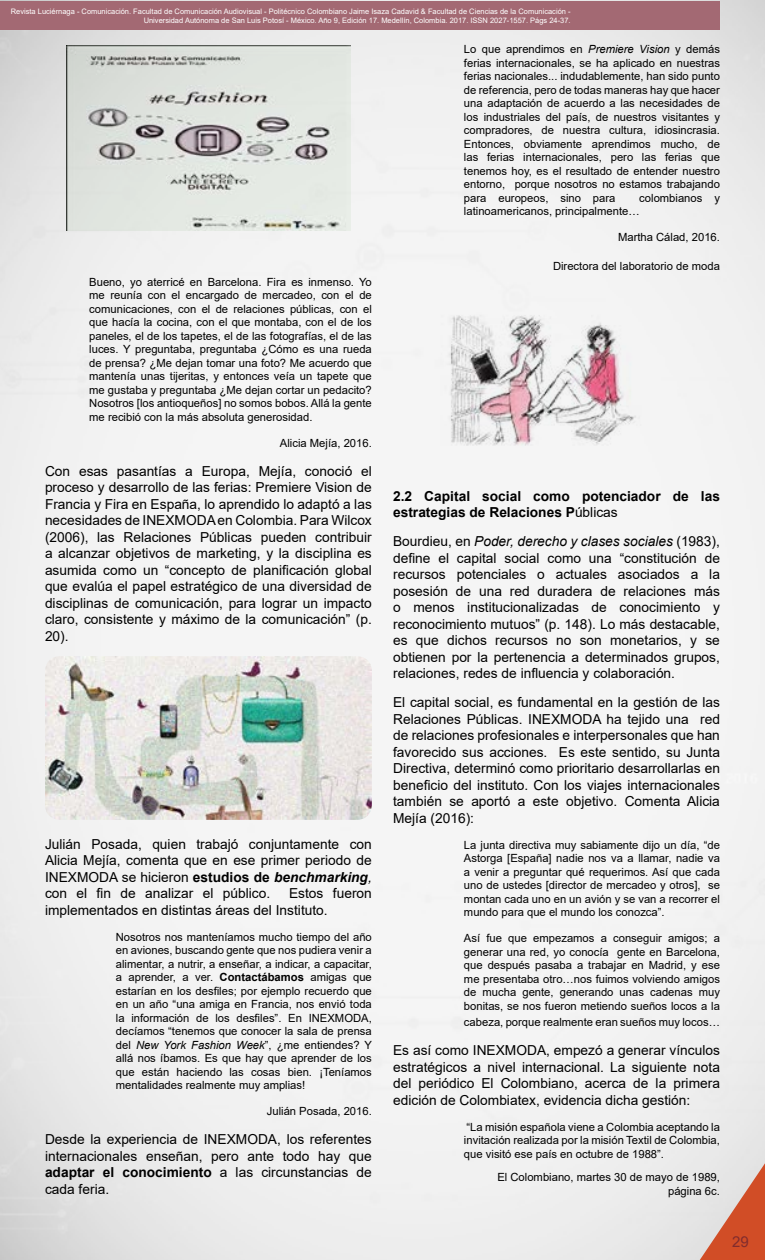
<style>
.page{position:relative;width:765px;height:1260px;background:#fff}
.page>*{position:absolute;margin:0;border:0;box-sizing:border-box;transform-origin:0 0}
.t1{font:15px "Arial";color:#812c2d}
.t2{font:13.75px/16.5px "Arial";color:#000;text-align:justify}
.t3{font:700 13.75px/16.5px "Arial";color:#000}
.t4{font:11.25px/13.5px "Arial";color:#000;text-align:justify}
.t5{font:7.5px/9px "Arial";color:#fff;text-align:right}
.s1{font-weight:700}
.s2{font-weight:700;font-style:italic}
.s3{font-style:italic}
.s4{font-weight:400}
</style>
<div class="page">
<img style="left:0;top:0;width:765px;height:1260px">
<div style="left:1px;top:1px;width:719px;height:28px;background:#a36973"></div>
<svg style="left:683px;top:1132px;width:82px;height:128px;background:#dfb8ac"></svg>
<img style="left:66px;top:45px;width:284px;height:186px">
<img style="left:45px;top:656px;width:327px;height:164px">
<img style="left:393px;top:285px;width:327px;height:187px">
<p class="t5" style="left:11px;top:6px;width:561px">Revista Luciérnaga - Comunicación. Facultad de Comunicación Audiovisual - Politécnico Colombiano Jaime Isaza Cadavid &amp; Facultad de Ciencias de la Comunicación -<br>Universidad Autónoma de San Luis Potosí - México. Año 9, Edición 17. Medellín, Colombia. 2017. ISSN 2027-1557. Págs 24-37.</p>
<p class="t4" style="left:89px;top:275px;width:284px">Bueno, yo aterricé en Barcelona. Fira es inmenso. Yo me reunía con el encargado de mercadeo, con el de comunicaciones, con el de relaciones públicas, con el que hacía la cocina, con el que montaba, con el de los paneles, el de los tapetes, el de las fotografías, el de las luces. Y preguntaba, preguntaba ¿Cómo es una rueda de prensa? ¿Me dejan tomar una foto? Me acuerdo que mantenía unas tijeritas, y entonces veía un tapete que me gustaba y preguntaba ¿Me dejan cortar un pedacito?<br>Nosotros [los antioqueños] no somos bobos. Allá la gente me recibió con la más absoluta generosidad.</p>
<p class="t4" style="left:280px;top:436px;width:93px">Alicia Mejía, 2016.</p>
<p class="t2" style="left:45px;top:463px;width:328px">Con esas pasantías a Europa, Mejía, conoció el proceso y desarrollo de las ferias: Premiere Vision de Francia y Fira en España, lo aprendido lo adaptó a las necesidades de INEXMODA en Colombia. Para Wilcox (2006), las Relaciones Públicas pueden contribuir a alcanzar objetivos de marketing, y la disciplina es asumida como un “concepto de planificación global que evalúa el papel estratégico de una diversidad de disciplinas de comunicación, para lograr un impacto claro, consistente y máximo de la comunicación” (p.<br>20).</p>
<p class="t2" style="left:45px;top:836px;width:328px">Julián Posada, quien trabajó conjuntamente con Alicia Mejía, comenta que en ese primer periodo de INEXMODA se hicieron <span class="s1">estudios de</span> <span class="s2">benchmarking</span><span class="s3">, </span>con el fin de analizar el público.</p>
<p class="t2" style="left:45px;top:885px;width:328px;text-indent:244px">Estos fueron implementados en distintas áreas del Instituto.</p>
<p class="t4" style="left:116px;top:930px;width:258px">Nosotros nos manteníamos mucho tiempo del año en aviones, buscando gente que nos pudiera venir a alimentar, a nutrir, a enseñar, a indicar, a capacitar, a aprender, a ver. <span class="s1">Contactábamos</span> amigas que estarían en los desfiles; por ejemplo recuerdo que en un año “una amiga en Francia, nos envió toda la información de los desfiles”. En INEXMODA, decíamos “tenemos que conocer la sala de prensa del <span class="s3">New York Fashion Week</span>”, ¿me entiendes? Y allá nos íbamos. Es que hay que aprender de los que están haciendo las cosas bien. ¡Teníamos mentalidades realmente muy amplias!</p>
<p class="t4" style="left:267px;top:1105px;width:107px">Julián Posada, 2016.</p>
<p class="t2" style="left:45px;top:1131px;width:328px">Desde la experiencia de INEXMODA, los referentes internacionales enseñan, pero ante todo hay que <span class="s1">adaptar el conocimiento</span> a las circunstancias de cada feria.</p>
<p class="t4" style="left:464px;top:42px;width:258px">Lo que aprendimos en <span class="s3">Premiere Vision</span> y demás ferias internacionales, se ha aplicado en nuestras ferias nacionales... indudablemente, han sido punto de referencia, pero de todas maneras hay que hacer una adaptación de acuerdo a las necesidades de los industriales del país, de nuestros visitantes y compradores, de nuestra cultura, idiosincrasia.<br>Entonces, obviamente aprendimos mucho, de las ferias internacionales, pero las ferias que tenemos hoy, es el resultado de entender nuestro entorno, porque nosotros no estamos trabajando para europeos, sino para</p>
<p class="t4" style="left:464px;top:191px;width:258px;text-indent:175px">colombianos y latinoamericanos, principalmente…</p>
<p class="t4" style="left:618px;top:230px;width:103px">Martha Cálad, 2016.</p>
<p class="t4" style="left:553px;top:259px;width:168px">Directora del laboratorio de moda</p>
<p class="t3" style="left:393px;top:488px;width:328px">2.2 Capital social como potenciador de las estrategias de Relaciones P<span class="s4">úblicas</span></p>
<p class="t2" style="left:393px;top:533px;width:328px">Bourdieu, en <span class="s3">Poder, derecho y clases sociales</span> (1983), define el capital social como una “constitución de recursos potenciales o actuales asociados a la posesión de una red duradera de relaciones más o menos institucionalizadas de conocimiento y reconocimiento mutuos” (p. 148). Lo más destacable, es que dichos recursos no son monetarios, y se obtienen por la pertenencia a determinados grupos, relaciones, redes de influencia y colaboración.</p>
<p class="t2" style="left:393px;top:694px;width:328px">El capital social, es fundamental en la gestión de las Relaciones Públicas. INEXMODA ha tejido una red de relaciones profesionales e interpersonales que han favorecido sus acciones. Es este sentido, su Junta Directiva, determinó como prioritario desarrollarlas en beneficio del instituto. Con los viajes internacionales también se aportó a este objetivo. Comenta Alicia Mejía (2016):</p>
<p class="t4" style="left:464px;top:838px;width:258px">La junta directiva muy sabiamente dijo un día, “de Astorga [España] nadie nos va a llamar, nadie va a venir a preguntar qué requerimos. Así que cada uno de ustedes [director de mercadeo y otros], se montan cada uno en un avión y se van a recorrer el mundo para que el mundo los conozca”.</p>
<p class="t4" style="left:464px;top:931px;width:258px">Así fue que empezamos a conseguir amigos; a generar una red, yo conocía gente en Barcelona, que después pasaba a trabajar en Madrid, y ese me presentaba otro…nos fuimos volviendo amigos de mucha gente, generando unas cadenas muy bonitas, se nos fueron metiendo sueños locos a la</p>
<p class="t4" style="left:464px;top:1015px;width:257px">cabeza, porque realmente eran sueños muy locos…</p>
<p class="t2" style="left:393px;top:1042px;width:328px">Es así como INEXMODA, empezó a generar vínculos estratégicos a nivel internacional. La siguiente nota del periódico El Colombiano, acerca de la primera edición de Colombiatex, evidencia dicha gestión:</p>
<p class="t4" style="left:464px;top:1120px;width:257px">“La misión española viene a Colombia aceptando la invitación realizada por la misión Textil de Colombia, que visitó ese país en octubre de 1988”.</p>
<p class="t4" style="left:497px;top:1170px;width:224px;text-align:right">El Colombiano, martes 30 de mayo de 1989, página 6c.</p>
<h1 class="t1" style="left:732px;top:1231px;width:18px">29</h1>
</div>
